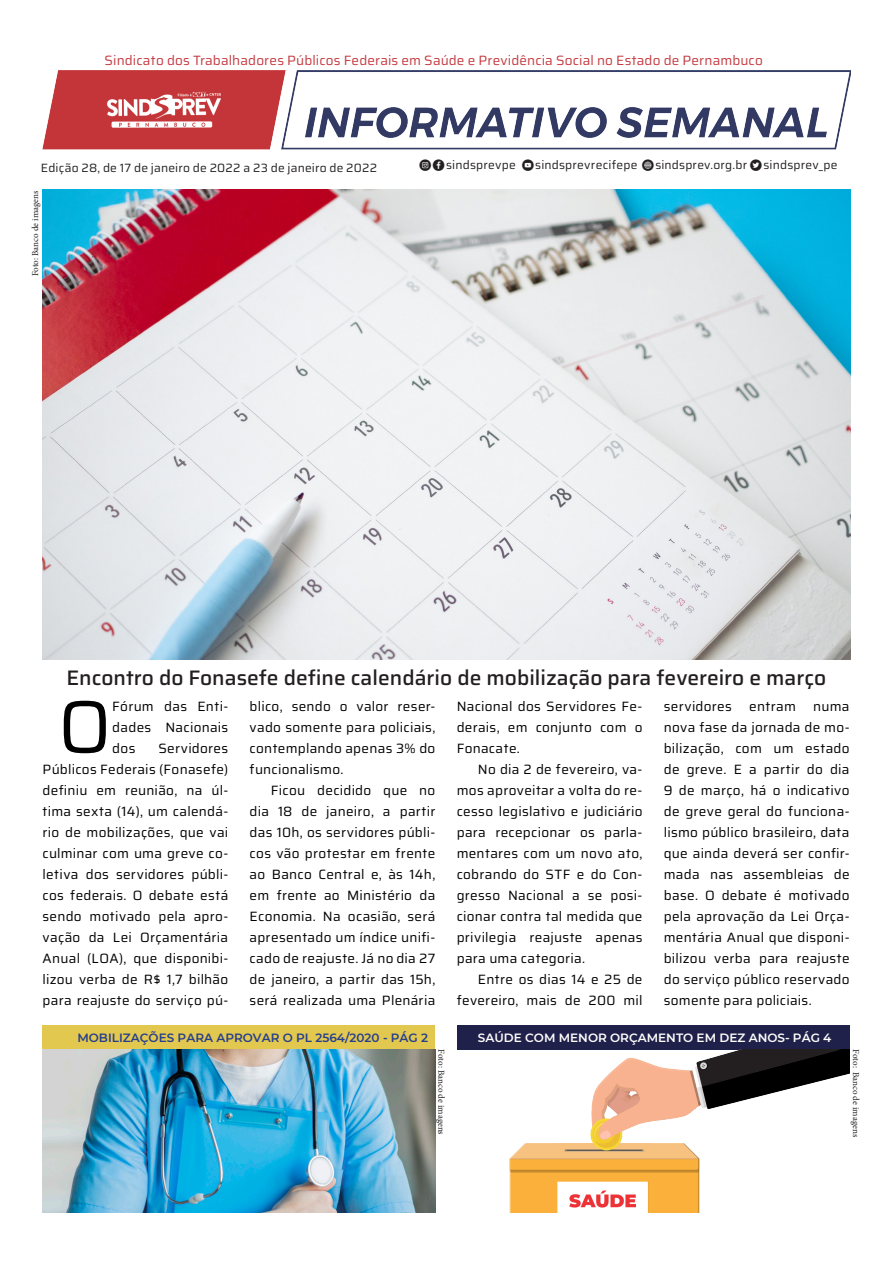
<style>
.page{position:relative;width:893px;height:1263px;background:#fff}
.page>*{position:absolute;margin:0;border:0;box-sizing:border-box;transform-origin:0 0}
.Matéria_-_Texto{font:74.55px "Saira";color:#000}
.t1{font:500 21px "Saira";color:#231f20}
.Matéria_-_Texto-2{font:13.5px/21px "Saira";letter-spacing:.02em;color:#000;text-align:justify}
.Matéria_-_Texto-3{font:13.5px "Saira";letter-spacing:.01em;color:#c53b41}
.Matéria_-_Texto-4{font:12px "Saira";letter-spacing:.015em;color:#231f20}
.Matéria_-_Subtítulo{font:600 12px "Montserrat";color:#253f8e}
.Matéria_-_Subtítulo-2{font:600 12px "Montserrat";color:#fffefc}
.t2{font:9px "Minion Pro";letter-spacing:-.005em;color:#231f20}
.s1{font-family:"Smartphone Pro"}
</style>
<div class="page">
<img style="left:43px;top:70px;width:807px;height:80px">
<div style="left:457px;top:1025px;width:393px;height:24px;background:#20214b"></div>
<div style="left:43px;top:1025px;width:392px;height:24px;background:#e3c84f"></div>
<img style="left:457px;top:1049px;width:393px;height:164px">
<img style="left:43px;top:1049px;width:392px;height:164px">
<img style="left:43px;top:189px;width:807px;height:470px">
<p class="Matéria_-_Texto-3" style="left:105px;top:49px;width:660px">Sindicato dos Trabalhadores Públicos Federais em Saúde e Previdência Social no Estado de Pernambuco</p>
<p class="Matéria_-_Texto-4" style="left:41px;top:158px;width:338px">Edição 28, de 17 de janeiro de 2022 a 23 de janeiro de 2022</p>
<p class="t2" style="left:29px;top:276px;width:87px;rotate:-90deg">Foto: Banco de imagens</p>
<p class="Matéria_-_Texto-4" style="left:420px;top:155px;width:420px"><span class="s1">l f</span> sindsprevpe <span class="s1">y</span> sindsprevrecifepe <span class="s1">D</span> sindsprev.org.br <span class="s1">t</span> sindsprev_pe</p>
<p class="t1" style="left:66px;top:660px;width:761px">Encontro do Fonasefe define calendário de mobilização para fevereiro e março</p>
<p class="Matéria_-_Texto" style="left:58px;top:666px;width:55px">O</p>
<p class="Matéria_-_Texto-2" style="left:112px;top:695px;width:118px">Fórum das Enti&shy;dades Nacionais dos</p>
<p class="Matéria_-_Texto-2" style="left:43px;top:737px;width:187px;text-indent:116px">Servidores Públicos Federais (Fonasefe) definiu em reunião, na úl&shy;tima sexta (14), um calendá&shy;rio de mobilizações, que vai culminar com uma greve co&shy;letiva dos servidores públi&shy;cos federais. O debate está sendo motivado pela apro&shy;vação da Lei Orçamentária Anual (LOA), que disponibi&shy;lizou verba de R$ 1,7 bilhão para reajuste do serviço pú-</p>
<p class="Matéria_-_Texto-2" style="left:250px;top:695px;width:187px">blico, sendo o valor reser&shy;vado somente para policiais, contemplando apenas 3% do funcionalismo.</p>
<p class="Matéria_-_Texto-2" style="left:250px;top:779px;width:187px;text-indent:21px">Ficou decidido que no dia 18 de janeiro, a partir das 10h, os servidores públi&shy;cos vão protestar em frente ao Banco Central e, às 14h, em frente ao Ministério da Economia. Na ocasião, será apresentado um índice unifi&shy;cado de reajuste. Já no dia 27 de janeiro, a partir das 15h, será realizada uma Plenária</p>
<p class="Matéria_-_Subtítulo" style="left:77px;top:1029px;width:352px">MOBILIZAÇÕES PARA APROVAR O PL 2564/2020 - PÁG 2</p>
<p class="t2" style="left:447px;top:1049px;width:87px;rotate:90deg">Foto: Banco de imagens</p>
<p class="Matéria_-_Texto-2" style="left:457px;top:695px;width:187px">Nacional dos Servidores Fe&shy;derais, em conjunto com o Fonacate.</p>
<p class="Matéria_-_Texto-2" style="left:457px;top:758px;width:187px;text-indent:21px">No dia 2 de fevereiro, va&shy;mos aproveitar a volta do re&shy;cesso legislativo e judiciário para recepcionar os parla&shy;mentares com um novo ato, cobrando do STF e do Con&shy;gresso Nacional a se posi&shy;cionar contra tal medida que privilegia reajuste apenas para uma categoria.</p>
<p class="Matéria_-_Texto-2" style="left:457px;top:968px;width:187px;text-align:right">Entre os dias 14 e 25 de fevereiro, mais de 200 mil</p>
<p class="Matéria_-_Texto-2" style="left:664px;top:695px;width:70px">servidores</p>
<p class="Matéria_-_Texto-2" style="left:749px;top:695px;width:48px">entram</p>
<p class="Matéria_-_Texto-2" style="left:664px;top:695px;width:187px;text-indent:149px">numa nova fase da jornada de mo&shy;bilização, com um estado de greve. E a partir do dia 9 de março, há o indicativo de greve geral do funciona&shy;lismo público brasileiro, data que ainda deverá ser confir&shy;mada nas assembleias de base. O debate é motivado pela aprovação da Lei Orça&shy;mentária Anual que disponi&shy;bilizou verba para reajuste do serviço público reservado somente para policiais.</p>
<p class="Matéria_-_Subtítulo-2" style="left:478px;top:1029px;width:355px">SAÚDE COM MENOR ORÇAMENTO EM DEZ ANOS- PÁG 4</p>
<p class="t2" style="left:862px;top:1049px;width:89px;rotate:90deg">Foto: Banco de imagens</p>
</div>
